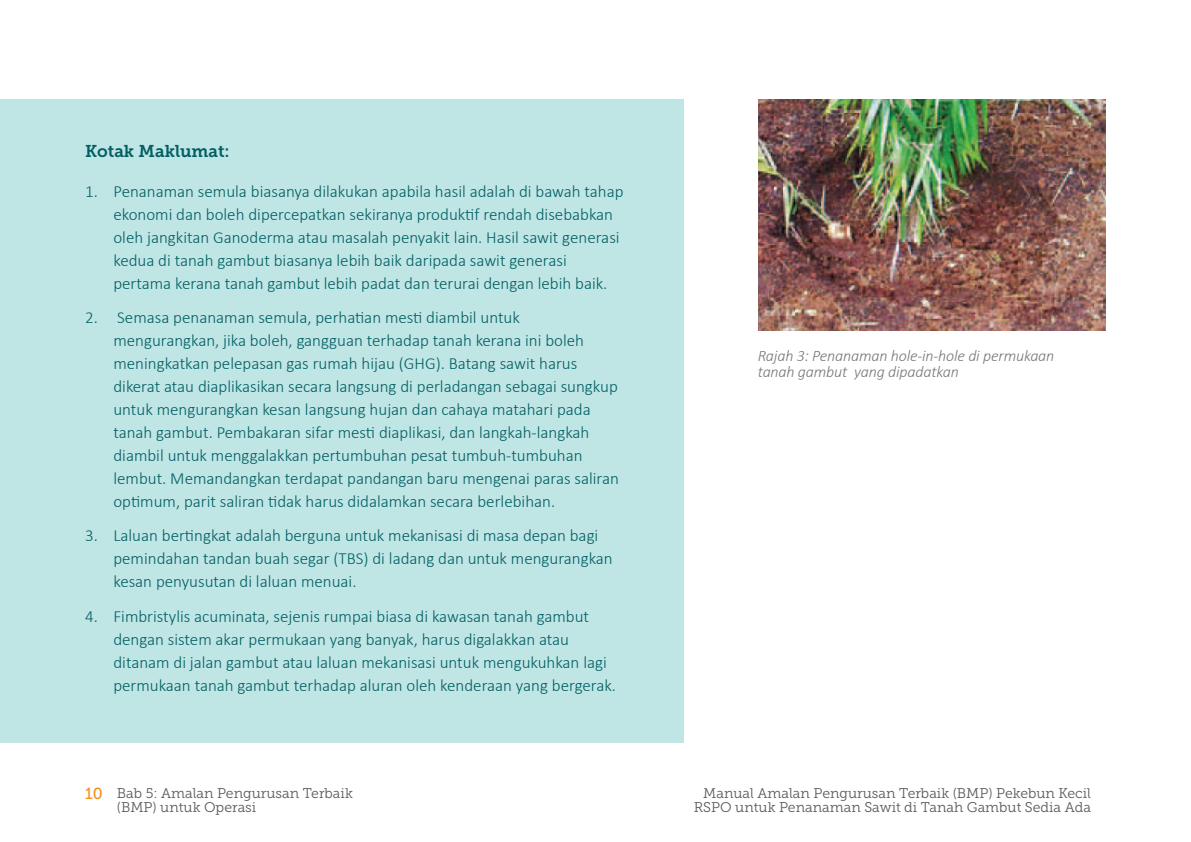
<style>
.page{position:relative;width:1191px;height:842px;background:#fff}
.page>*{position:absolute;margin:0;border:0;box-sizing:border-box;transform-origin:0 0}
.t1{font:300 17px/23px "Calibri";color:#025f63}
.t2{font:17px "Museo Slab 700";color:#025f63}
.t3{font:italic 300 16px/16px "Calibri";letter-spacing:-.01em;color:#76777a}
.t4{font:14px/14px "Museo Slab 300";color:#58595b}
.s1{font-family:"Museo Slab 500";font-size:16px;color:#f78f1e}
</style>
<div class="page">
<img style="left:758px;top:99px;width:348px;height:231px">
<div style="left:0;top:99px;width:684px;height:644px;background:#c0e5e5"></div>
<hr style="left:1190px;top:99px;width:1px;height:67px;background:#f78f1e">
<p class="t2" style="left:85px;top:141px;width:146px">Kotak Maklumat:</p>
<p class="t1" style="left:113px;top:179px;width:511px;text-indent:-28px">1. Penanaman semula biasanya dilakukan apabila hasil adalah di bawah tahap ekonomi dan boleh dipercepatkan sekiranya produktif rendah disebabkan oleh jangkitan Ganoderma atau masalah penyakit lain. Hasil sawit generasi kedua di tanah gambut biasanya lebih baik daripada sawit generasi pertama kerana tanah gambut lebih padat dan terurai dengan lebih baik.</p>
<p class="t1" style="left:113px;top:306px;width:507px;text-indent:-28px">2. Semasa penanaman semula, perhatian mesti diambil untuk mengurangkan, jika boleh, gangguan terhadap tanah kerana ini boleh meningkatkan pelepasan gas rumah hijau (GHG). Batang sawit harus dikerat atau diaplikasikan secara langsung di perladangan sebagai sungkup untuk mengurangkan kesan langsung hujan dan cahaya matahari pada tanah gambut. Pembakaran sifar mesti diaplikasi, dan langkah-langkah diambil untuk menggalakkan pertumbuhan pesat tumbuh-tumbuhan lembut. Memandangkan terdapat pandangan baru mengenai paras saliran optimum, parit saliran tidak harus didalamkan secara berlebihan.</p>
<p class="t1" style="left:113px;top:524px;width:501px;text-indent:-28px">3. Laluan bertingkat adalah berguna untuk mekanisasi di masa depan bagi pemindahan tandan buah segar (TBS) di ladang dan untuk mengurangkan kesan penyusutan di laluan menuai.</p>
<p class="t1" style="left:113px;top:604px;width:504px;text-indent:-28px">4. Fimbristylis acuminata, sejenis rumpai biasa di kawasan tanah gambut dengan sistem akar permukaan yang banyak, harus digalakkan atau ditanam di jalan gambut atau laluan mekanisasi untuk mengukuhkan lagi permukaan tanah gambut terhadap aluran oleh kenderaan yang bergerak.</p>
<p class="t3" style="left:758px;top:348px;width:298px">Rajah 3: Penanaman hole-in-hole di permukaan tanah gambut yang dipadatkan</p>
<p class="t4" style="left:117px;top:786px;width:237px;text-indent:-32px"><span class="s1">10</span> Bab 5: Amalan Pengurusan Terbaik (BMP) untuk Operasi</p>
<p class="t4" style="left:694px;top:786px;width:399px;text-align:right">Manual Amalan Pengurusan Terbaik (BMP) Pekebun Kecil<br>RSPO untuk Penanaman Sawit di Tanah Gambut Sedia Ada</p>
</div>
